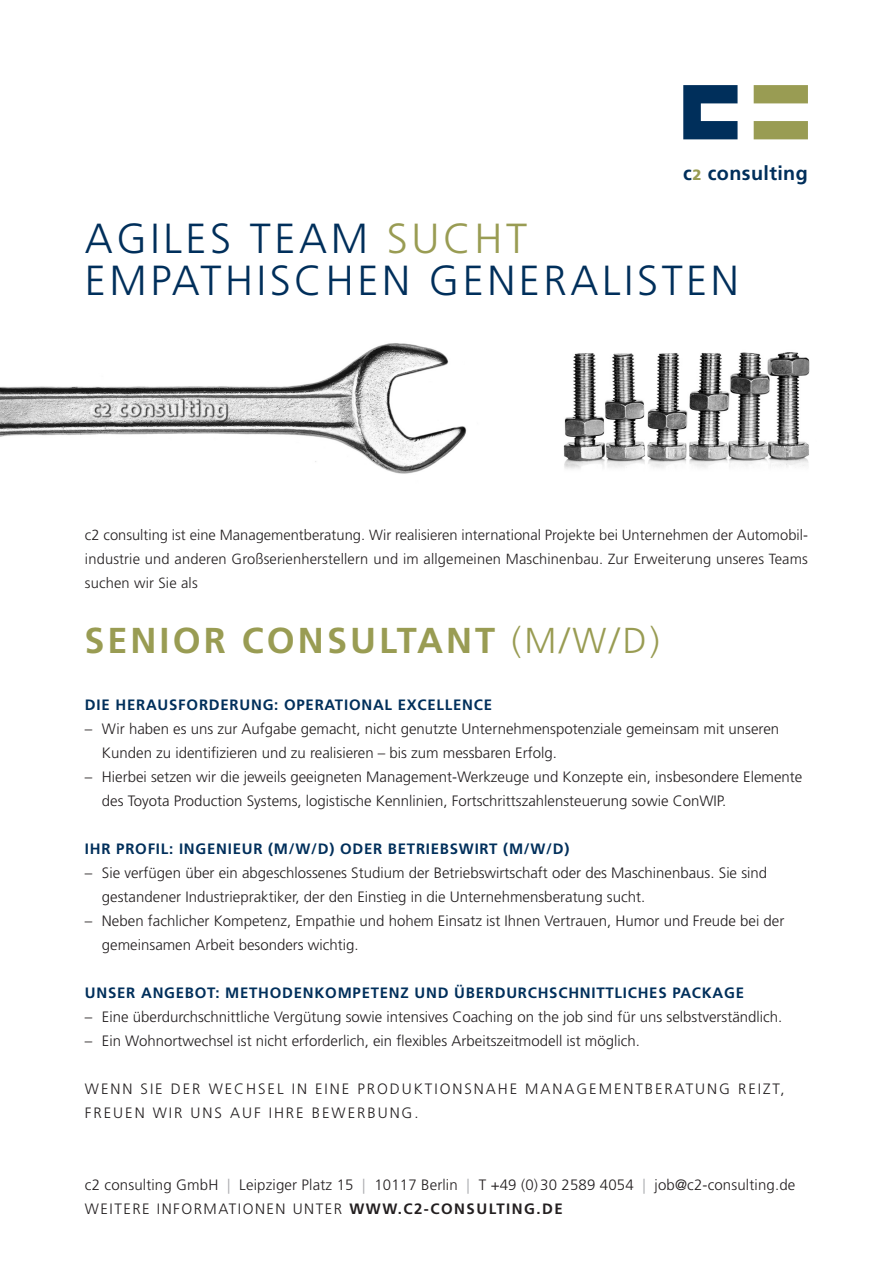
<style>
.page{position:relative;width:893px;height:1285px;background:#fff}
.page>*{position:absolute;margin:0;border:0;box-sizing:border-box;transform-origin:0 0}
.t1{font:300 42px/42px "Frutiger LT Std";letter-spacing:.085em;color:#002f5b}
.t2{font:700 36px "Frutiger LT Std";letter-spacing:.085em;color:#999c53}
.t3{font:700 19.8px "Frutiger LT Std";letter-spacing:.02em;color:#002f5b}
.t4{font:300 15px/24px "Frutiger LT Std";color:#231f20}
.t5{font:700 15px "Frutiger LT Std";letter-spacing:.05em;color:#002f5b}
.t6{font:300 15px/24px "Frutiger LT Std";letter-spacing:.13em;color:#231f20}
.t7{font:300 14.7px/24px "Frutiger LT Std";letter-spacing:.01em;color:#231f20;text-align:justify}
.s1{font-weight:900;font-size:14.85px;color:#999c53}
.s2{color:#999c53}
.s3{font-weight:300}
.s4{color:#a8a9ad}
.s5{font-weight:700}
</style>
<div class="page">
<img style="left:0;top:343px;width:467px;height:131px">
<img style="left:563px;top:352px;width:247px;height:117px">
<svg style="left:683px;top:85px;width:54px;height:54px"></svg>
<svg style="left:754px;top:85px;width:54px;height:54px"></svg>
<h3 class="t3" style="left:683px;top:161px;width:126px">c<span class="s1">2</span> consulting</h3>
<h1 class="t1" style="left:85px;top:218px;width:655px">AGILES TEAM <span class="s2">SUCHT<br></span>EMPATHISCHEN GENERALISTEN</h1>
<p class="t7" style="left:85px;top:523px;width:724px">c2 consulting ist eine Managementberatung. Wir realisieren international Projekte bei Unternehmen der Automobil&shy;industrie und anderen Großserienherstellern und im allgemeinen Maschinenbau. Zur Erweiterung unseres Teams suchen wir Sie als</p>
<h2 class="t2" style="left:84px;top:619px;width:577px">SENIOR CONSULTANT <span class="s3">(M/W/D)</span></h2>
<p class="t5" style="left:85px;top:695px;width:409px">DIE HERAUSFORDERUNG: OPERATIONAL EXCELLENCE</p>
<p class="t4" style="left:102px;top:716px;width:679px;text-indent:-17px">– Wir haben es uns zur Aufgabe gemacht, nicht genutzte Unternehmenspotenziale gemeinsam mit unseren<br>Kunden zu identifizieren und zu realisieren – bis zum messbaren Erfolg.</p>
<p class="t4" style="left:102px;top:764px;width:702px;text-indent:-17px">– Hierbei setzen wir die jeweils geeigneten Management-Werkzeuge und Konzepte ein, insbesondere Elemente des Toyota Production Systems, logistische Kennlinien, Fortschrittszahlensteuerung sowie ConWIP.</p>
<p class="t5" style="left:85px;top:839px;width:486px">IHR PROFIL: INGENIEUR (M/W/D) ODER BETRIEBSWIRT (M/W/D)</p>
<p class="t4" style="left:102px;top:860px;width:667px;text-indent:-17px">– Sie verfügen über ein abgeschlossenes Studium der Betriebswirtschaft oder des Maschinenbaus. Sie sind gestandener Industriepraktiker, der den Einstieg in die Unternehmensberatung sucht.</p>
<p class="t4" style="left:102px;top:908px;width:684px;text-indent:-17px">– Neben fachlicher Kompetenz, Empathie und hohem Einsatz ist Ihnen Vertrauen, Humor und Freude bei der gemeinsamen Arbeit besonders wichtig.</p>
<p class="t5" style="left:85px;top:983px;width:661px">UNSER ANGEBOT: METHODENKOMPETENZ UND ÜBERDURCHSCHNITTLICHES PACKAGE</p>
<p class="t4" style="left:85px;top:1004px;width:699px">– Eine überdurchschnittliche Vergütung sowie intensives Coaching on the job sind für uns selbstverständlich.</p>
<p class="t4" style="left:85px;top:1028px;width:556px">– Ein Wohnortwechsel ist nicht erforderlich, ein flexibles Arbeitszeitmodell ist möglich.</p>
<p class="t6" style="left:85px;top:1076px;width:701px">WENN SIE DER WECHSEL IN EINE PRODUKTIONSNAHE MANAGEMENTBERATUNG REIZT,<br>FREUEN WIR UNS AUF IHRE BEWERBUNG.</p>
<p class="t4" style="left:85px;top:1172px;width:712px">c2 consulting GmbH <span class="s4">|</span> Leipziger Platz 15 <span class="s4">|</span> 10117 Berlin <span class="s4">|</span> T +49 (0) 30 2589 4054 <span class="s4">|</span> job@c2-consulting.de<br>WEITERE INFORMATIONEN UNTER <span class="s5">WWW.C2-CONSULTING.DE</span></p>
</div>
